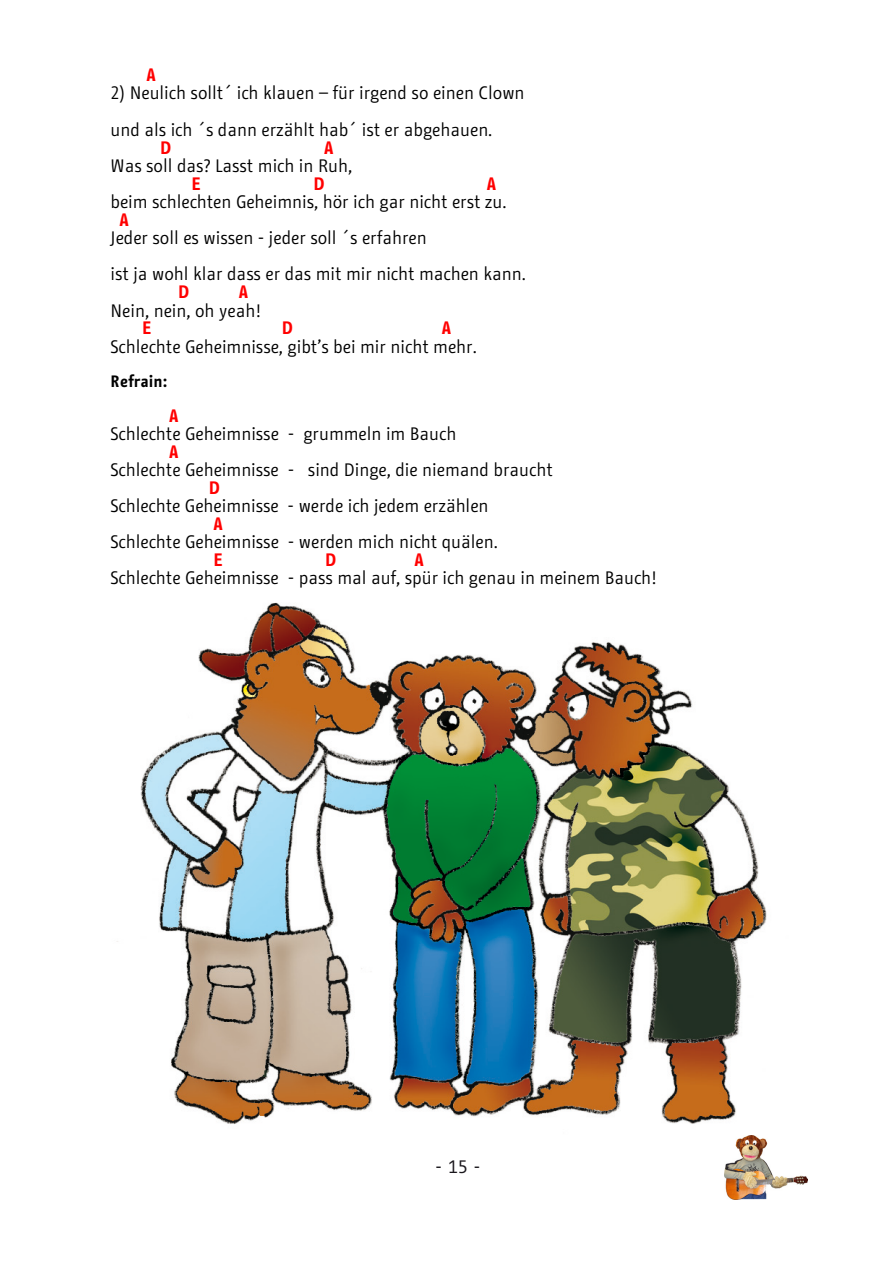
<style>
.page{position:relative;width:893px;height:1263px;background:#fff}
.page>*{position:absolute;margin:0;border:0;box-sizing:border-box;transform-origin:0 0}
.t1{font:18px/36.6px "BMF Change Sans Condensed";color:#000}
.t2{font:700 18px "BMF Change Sans Condensed";color:#f00}
.t3{font:18px "BMF Change Letter";color:#1a171c}
.t4{font:700 16.5px "BMF Change Sans Condensed";color:#000}
</style>
<div class="page">
<img style="left:117px;top:602px;width:650px;height:522px">
<img style="left:724px;top:1135px;width:83px;height:64px">
<p class="t2" style="left:147px;top:63px;width:11px">A</p>
<p class="t1" style="left:111px;top:74px;width:416px">2) Neulich sollt´ ich klauen – für irgend so einen Clown und als ich ´s dann erzählt hab´ ist er abgehauen.</p>
<p class="t2" style="left:160px;top:135px;width:13px">D</p>
<p class="t2" style="left:324px;top:135px;width:11px">A</p>
<p class="t1" style="left:111px;top:147px;width:243px">Was soll das? Lasst mich in Ruh,</p>
<p class="t2" style="left:192px;top:171px;width:11px">E</p>
<p class="t2" style="left:313px;top:171px;width:13px">D</p>
<p class="t2" style="left:487px;top:171px;width:11px">A</p>
<p class="t1" style="left:111px;top:183px;width:398px">beim schlechten Geheimnis, hör ich gar nicht erst zu.</p>
<p class="t2" style="left:120px;top:207px;width:11px">A</p>
<p class="t1" style="left:111px;top:219px;width:417px">Jeder soll es wissen - jeder soll ´s erfahren<br>ist ja wohl klar dass er das mit mir nicht machen kann.</p>
<p class="t2" style="left:178px;top:280px;width:13px">D</p>
<p class="t2" style="left:239px;top:280px;width:11px">A</p>
<p class="t1" style="left:111px;top:292px;width:152px">Nein, nein, oh yeah!</p>
<p class="t2" style="left:142px;top:316px;width:11px">E</p>
<p class="t2" style="left:282px;top:316px;width:13px">D</p>
<p class="t2" style="left:442px;top:316px;width:11px">A</p>
<p class="t1" style="left:111px;top:328px;width:368px">Schlechte Geheimnisse, gibt’s bei mir nicht mehr.</p>
<p class="t4" style="left:111px;top:370px;width:58px">Refrain:</p>
<p class="t2" style="left:169px;top:404px;width:11px">A</p>
<p class="t1" style="left:111px;top:415px;width:347px">Schlechte Geheimnisse - grummeln im Bauch</p>
<p class="t2" style="left:169px;top:440px;width:11px">A</p>
<p class="t1" style="left:111px;top:451px;width:444px">Schlechte Geheimnisse - sind Dinge, die niemand braucht</p>
<p class="t2" style="left:209px;top:476px;width:13px">D</p>
<p class="t1" style="left:111px;top:487px;width:379px">Schlechte Geheimnisse - werde ich jedem erzählen</p>
<p class="t2" style="left:213px;top:512px;width:11px">A</p>
<p class="t1" style="left:111px;top:523px;width:389px">Schlechte Geheimnisse - werden mich nicht quälen.</p>
<p class="t2" style="left:213px;top:548px;width:11px">E</p>
<p class="t2" style="left:325px;top:548px;width:13px">D</p>
<p class="t2" style="left:415px;top:548px;width:11px">A</p>
<p class="t1" style="left:111px;top:559px;width:547px">Schlechte Geheimnisse - pass mal auf, spür ich genau in meinem Bauch!</p>
<p class="t3" style="left:435px;top:1155px;width:48px">- 15 -</p>
</div>
